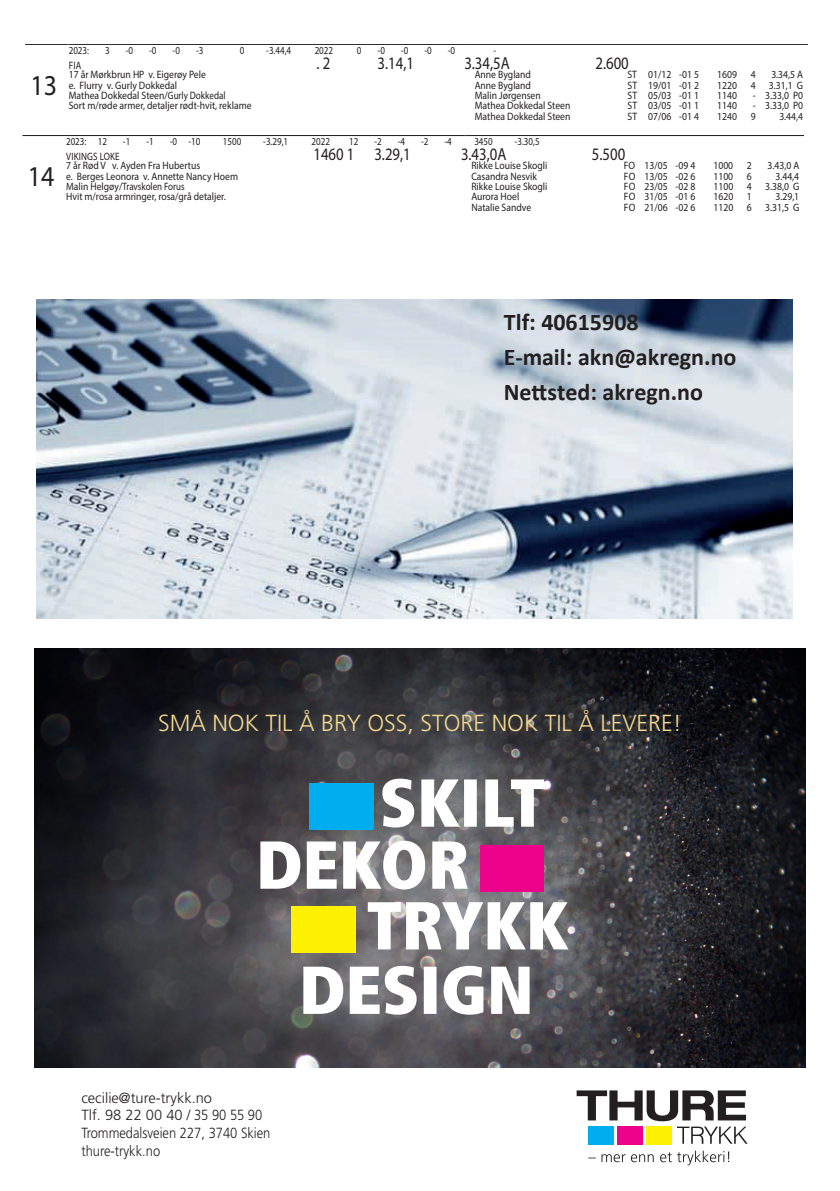
<style>
.page{position:relative;width:840px;height:1191px;background:#fff}
.page>*{position:absolute;margin:0;border:0;box-sizing:border-box;transform-origin:0 0}
.t1{font:28.8px "Myriad Pro";color:#231f20;scale:.9 1}
.t2{font:700 24px/35px "Calibri";color:#231f20}
.t3{font:300 23.2px "Frutiger";color:#f4d790}
.t4{font:17.6px "Myriad Pro";color:#231f20;scale:.84 1}
.t5{font:300 14.6px/17.6px "Frutiger";color:#231f20}
.t6{font:10.8px/10.2px "Myriad Pro";color:#231f20;scale:.9 1}
.t7{font:10.8px "Myriad Pro";color:#231f20;scale:.84 1}
.t8{font:10.8px "Myriad Pro";letter-spacing:.02em;color:#231f20;scale:.84 1}
</style>
<div class="page">
<img style="left:36px;top:299px;width:755px;height:319px">
<img style="left:35px;top:648px;width:769px;height:419px">
<div style="left:480px;top:845px;width:63px;height:46px;background:#ed028c"></div>
<div style="left:309px;top:783px;width:64px;height:46px;background:#00aeef"></div>
<div style="left:291px;top:906px;width:64px;height:46px;background:#fff101"></div>
<svg style="left:382px;top:778px;width:161px;height:49px"></svg>
<svg style="left:260px;top:840px;width:207px;height:49px"></svg>
<svg style="left:303px;top:965px;width:226px;height:49px"></svg>
<svg style="left:367px;top:902px;width:201px;height:47px"></svg>
<div style="left:587px;top:1126px;width:26px;height:18px;background:#00aeef"></div>
<div style="left:617px;top:1126px;width:25px;height:18px;background:#ed028c"></div>
<div style="left:646px;top:1126px;width:25px;height:18px;background:#fff101"></div>
<svg style="left:576px;top:1090px;width:171px;height:53px"></svg>
<svg style="left:588px;top:1150px;width:137px;height:15px"></svg>
<hr style="left:22px;top:135px;width:44px;height:1px;background:#231f20">
<hr style="left:66px;top:135px;width:399px;height:1px;background:#231f20">
<hr style="left:465px;top:135px;width:338px;height:1px;background:#231f20">
<hr style="left:25px;top:44px;width:44px;height:1px;background:#231f20">
<hr style="left:69px;top:44px;width:399px;height:1px;background:#231f20">
<hr style="left:468px;top:44px;width:339px;height:1px;background:#231f20">
<p class="t1" style="left:31px;top:67px;width:31px">13</p>
<p class="t1" style="left:28px;top:158px;width:31px">14</p>
<p class="t7" style="left:69px;top:43px;width:26px">2023:</p>
<p class="t7" style="left:105px;top:43px;width:7px">3</p>
<p class="t7" style="left:126px;top:43px;width:10px">-0</p>
<p class="t7" style="left:149px;top:43px;width:10px">-0</p>
<p class="t7" style="left:172px;top:43px;width:10px">-0</p>
<p class="t7" style="left:196px;top:43px;width:10px">-3</p>
<p class="t7" style="left:240px;top:43px;width:7px">0</p>
<p class="t7" style="left:266px;top:43px;width:31px">-3.44,4</p>
<p class="t7" style="left:314px;top:43px;width:24px">2022</p>
<p class="t7" style="left:357px;top:43px;width:7px">0</p>
<p class="t7" style="left:377px;top:43px;width:10px">-0</p>
<p class="t7" style="left:401px;top:43px;width:10px">-0</p>
<p class="t7" style="left:424px;top:43px;width:10px">-0</p>
<p class="t7" style="left:447px;top:43px;width:10px">-0</p>
<p class="t7" style="left:493px;top:43px;width:5px">-</p>
<p class="t7" style="left:69px;top:59px;width:16px">FIA</p>
<p class="t4" style="left:316px;top:52px;width:18px">. 2</p>
<p class="t4" style="left:377px;top:52px;width:45px">3.14,1</p>
<p class="t4" style="left:464px;top:52px;width:56px">3.34,5A</p>
<p class="t4" style="left:595px;top:52px;width:41px">2.600</p>
<p class="t6" style="left:69px;top:69px;width:205px">17 år Mørkbrun HP v. Eigerøy Pele<br>e. Flurry v. Gurly Dokkedal<br>Mathea Dokkedal Steen/Gurly Dokkedal<br>Sort m/røde armer, detaljer rødt-hvit, reklame</p>
<p class="t6" style="left:474px;top:69px;width:64px">Anne Bygland</p>
<p class="t6" style="left:627px;top:69px;width:81px">ST 01/12 -01 5</p>
<p class="t6" style="left:716px;top:69px;width:24px">1609</p>
<p class="t6" style="left:750px;top:69px;width:7px">4</p>
<p class="t6" style="left:770px;top:69px;width:37px">3.34,5 A</p>
<p class="t6" style="left:474px;top:80px;width:64px">Anne Bygland</p>
<p class="t6" style="left:627px;top:80px;width:81px">ST 19/01 -01 2</p>
<p class="t6" style="left:716px;top:80px;width:24px">1220</p>
<p class="t6" style="left:750px;top:80px;width:60px">4 3.31,1 G</p>
<p class="t6" style="left:474px;top:90px;width:75px">Malin Jørgensen</p>
<p class="t6" style="left:627px;top:90px;width:81px">ST 05/03 -01 1</p>
<p class="t6" style="left:716px;top:90px;width:24px">1140</p>
<p class="t6" style="left:752px;top:90px;width:58px">- 3.33,0 P0</p>
<p class="t6" style="left:474px;top:100px;width:108px">Mathea Dokkedal Steen</p>
<p class="t6" style="left:627px;top:100px;width:81px">ST 03/05 -01 1</p>
<p class="t6" style="left:716px;top:100px;width:24px">1140</p>
<p class="t6" style="left:752px;top:100px;width:58px">- 3.33,0 P0</p>
<p class="t6" style="left:474px;top:111px;width:108px">Mathea Dokkedal Steen</p>
<p class="t6" style="left:627px;top:111px;width:81px">ST 07/06 -01 4</p>
<p class="t6" style="left:716px;top:111px;width:24px">1240</p>
<p class="t6" style="left:750px;top:111px;width:7px">9</p>
<p class="t6" style="left:778px;top:111px;width:28px">3.44,4</p>
<p class="t7" style="left:66px;top:134px;width:50px">2023: 12</p>
<p class="t7" style="left:123px;top:134px;width:10px">-1</p>
<p class="t7" style="left:146px;top:134px;width:10px">-1</p>
<p class="t7" style="left:170px;top:134px;width:38px">-0 -10</p>
<p class="t7" style="left:223px;top:134px;width:23px">1500</p>
<p class="t7" style="left:263px;top:134px;width:31px">-3.29,1</p>
<p class="t7" style="left:311px;top:134px;width:23px">2022</p>
<p class="t7" style="left:349px;top:134px;width:12px">12</p>
<p class="t7" style="left:374px;top:134px;width:10px">-2</p>
<p class="t7" style="left:397px;top:134px;width:10px">-4</p>
<p class="t7" style="left:421px;top:134px;width:10px">-2</p>
<p class="t7" style="left:444px;top:134px;width:10px">-4</p>
<p class="t7" style="left:474px;top:134px;width:23px">3450</p>
<p class="t7" style="left:514px;top:134px;width:31px">-3.30,5</p>
<p class="t8" style="left:66px;top:150px;width:65px">VIKINGS LOKE</p>
<p class="t4" style="left:313px;top:143px;width:117px">1460 1 3.29,1</p>
<p class="t4" style="left:461px;top:143px;width:56px">3.43,0A</p>
<p class="t4" style="left:591px;top:143px;width:41px">5.500</p>
<p class="t6" style="left:66px;top:160px;width:192px">7 år Rød V v. Ayden Fra Hubertus<br>e. Berges Leonora v. Annette Nancy Hoem Malin Helgøy/Travskolen Forus<br>Hvit m/rosa armringer, rosa/grå detaljer.</p>
<p class="t6" style="left:471px;top:160px;width:86px">Rikke Louise Skogli</p>
<p class="t6" style="left:623px;top:160px;width:81px">FO 13/05 -09 4</p>
<p class="t6" style="left:713px;top:160px;width:23px">1000</p>
<p class="t6" style="left:746px;top:160px;width:7px">2</p>
<p class="t6" style="left:767px;top:160px;width:37px">3.43,0 A</p>
<p class="t6" style="left:471px;top:171px;width:74px">Casandra Nesvik</p>
<p class="t6" style="left:623px;top:171px;width:81px">FO 13/05 -02 6</p>
<p class="t6" style="left:713px;top:171px;width:23px">1100</p>
<p class="t6" style="left:746px;top:171px;width:7px">6</p>
<p class="t6" style="left:775px;top:171px;width:28px">3.44,4</p>
<p class="t6" style="left:471px;top:181px;width:86px">Rikke Louise Skogli</p>
<p class="t6" style="left:623px;top:181px;width:81px">FO 23/05 -02 8</p>
<p class="t6" style="left:713px;top:181px;width:23px">1100</p>
<p class="t6" style="left:746px;top:181px;width:60px">4 3.38,0 G</p>
<p class="t6" style="left:471px;top:191px;width:55px">Aurora Hoel</p>
<p class="t6" style="left:623px;top:191px;width:81px">FO 31/05 -01 6</p>
<p class="t6" style="left:713px;top:191px;width:23px">1620</p>
<p class="t6" style="left:746px;top:191px;width:7px">1</p>
<p class="t6" style="left:775px;top:191px;width:28px">3.29,1</p>
<p class="t6" style="left:471px;top:202px;width:68px">Natalie Sandve</p>
<p class="t6" style="left:623px;top:202px;width:81px">FO 21/06 -02 6</p>
<p class="t6" style="left:713px;top:202px;width:23px">1120</p>
<p class="t6" style="left:746px;top:202px;width:60px">6 3.31,5 G</p>
<h2 class="t2" style="left:503px;top:304px;width:234px">Tlf: 40615908<br>E-mail: akn@akregn.no<br>Nettsted: akregn.no</h2>
<p class="t3" style="left:158px;top:710px;width:525px">SMÅ NOK TIL Å BRY OSS, STORE NOK TIL Å LEVERE!</p>
<p class="t5" style="left:81px;top:1088px;width:190px">cecilie@ture-trykk.no<br>Tlf. 98 22 00 40 / 35 90 55 90<br>Trommedalsveien 227, 3740 Skien thure-trykk.no</p>
</div>
